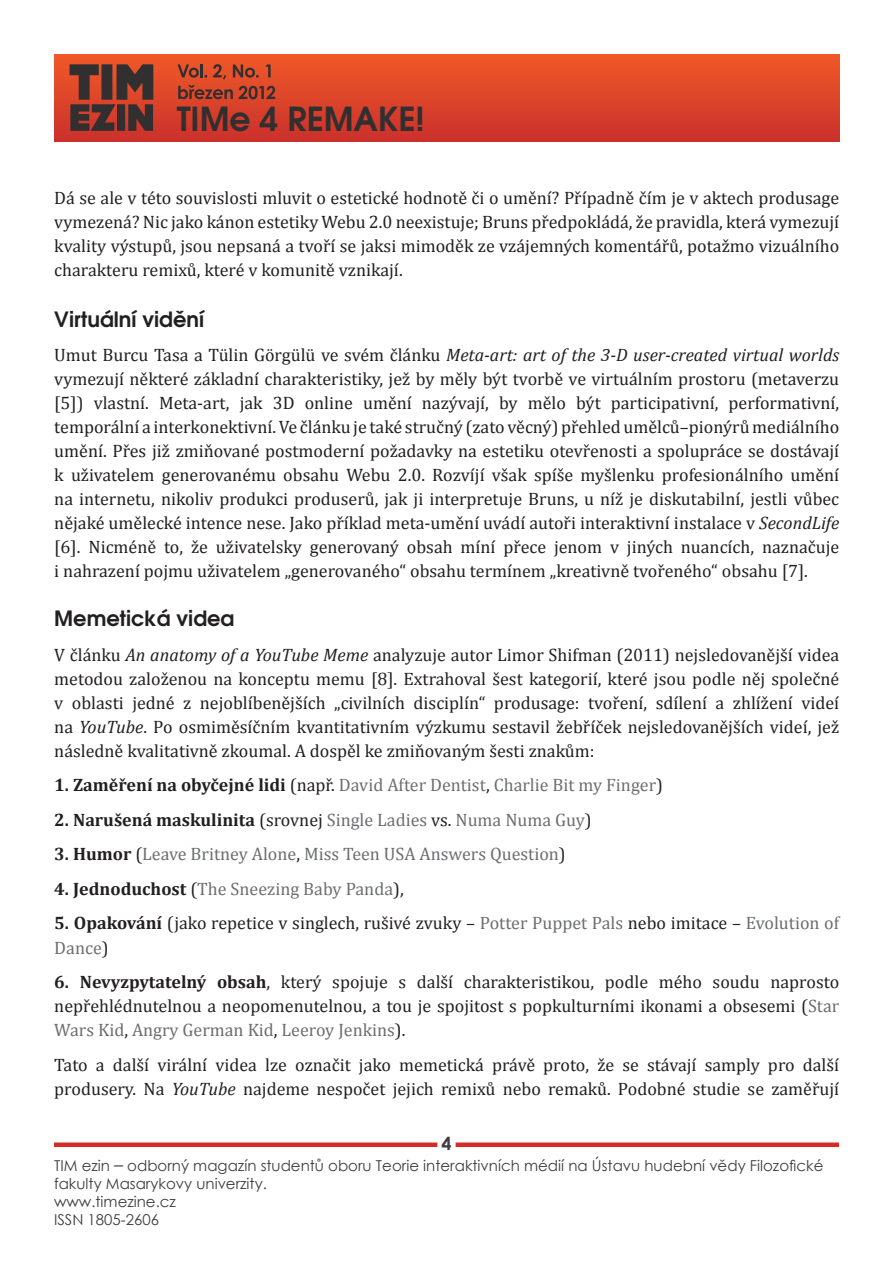
<style>
.page{position:relative;width:893px;height:1263px;background:#fff}
.page>*{position:absolute;margin:0;border:0;box-sizing:border-box;transform-origin:0 0}
.t1{font:700 33px "Te X Gyre Adventor";color:#312f30}
.t2{font:700 21px "Te X Gyre Adventor";color:#231f20}
.t3{font:18px/24px "Cambria";color:#231f20;text-align:justify}
.t4{font:18px "Cambria";color:#6c6d70}
.t5{font:700 18px "Century Gothic";color:#3e3e3f}
.t6{font:15px/18px "Century Gothic";color:#3e3e3f}
.s1{font-style:italic}
.s2{font-weight:700;color:#231f20}
.s3{color:#231f20}
.s4{font-weight:700}
.s5{color:#6c6d70}
.s6{font-size:18px}
</style>
<div class="page">
<div style="left:54px;top:54px;width:785px;height:87px;background:linear-gradient(to bottom,#f05a28,#ca312b)"></div>
<div style="left:54px;top:1142px;width:383px;height:5px;background:#d92b26"></div>
<div style="left:456px;top:1142px;width:383px;height:5px;background:#d92b26"></div>
<svg style="left:70px;top:64px;width:83px;height:67px;background:#6b362d"></svg>
<svg style="left:177px;top:64px;width:98px;height:35px;background:#b1442a"></svg>
<p class="t1" style="left:177px;top:90px;width:250px">TIMe 4 REMAKE!</p>
<p class="t3" style="left:54px;top:186px;width:786px">Dá se ale v této souvislosti mluvit o estetické hodnotě či o umění? Případně čím je v aktech produsage vymezená? Nic jako kánon estetiky Webu 2.0 neexistuje; Bruns předpokládá, že pravidla, která vymezují kvality výstupů, jsou nepsaná a tvoří se jaksi mimoděk ze vzájemných komentářů, potažmo vizuálního charakteru remixů, které v komunitě vznikají.</p>
<p class="t2" style="left:54px;top:301px;width:151px">Virtuální vidění</p>
<p class="t3" style="left:54px;top:343px;width:786px">Umut Burcu Tasa a Tülin Görgülü ve svém článku <span class="s1">Meta-art: art of the 3-D user-created virtual worlds </span>vymezují některé základní charakteristiky, jež by měly být tvorbě ve virtuálním prostoru (metaverzu [5]) vlastní. Meta-art, jak 3D online umění nazývají, by mělo být participativní, performativní, temporální a interkonektivní. Ve článku je také stručný (zato věcný) přehled umělců–pionýrů mediálního umění. Přes již zmiňované postmoderní požadavky na estetiku otevřenosti a spolupráce se dostávají k uživatelem generovanému obsahu Webu 2.0. Rozvíjí však spíše myšlenku profesionálního umění na internetu, nikoliv produkci produserů, jak ji interpretuje Bruns, u níž je diskutabilní, jestli vůbec nějaké umělecké intence nese. Jako příklad meta-umění uvádí autoři interaktivní instalace v <span class="s1">SecondLife </span>[6]. Nicméně to, že uživatelsky generovaný obsah míní přece jenom v jiných nuancích, naznačuje i nahrazení pojmu uživatelem „generovaného“ obsahu termínem „kreativně tvořeného“ obsahu [7].</p>
<p class="t2" style="left:54px;top:600px;width:182px">Memetická videa</p>
<p class="t3" style="left:54px;top:643px;width:786px">V článku <span class="s1">An anatomy of a YouTube Meme</span> analyzuje autor Limor Shifman (2011) nejsledovanější videa metodou založenou na konceptu memu [8]. Extrahoval šest kategorií, které jsou podle něj společné v oblasti jedné z nejoblíbenějších „civilních disciplín“ produsage: tvoření, sdílení a zhlížení videí na <span class="s1">YouTube</span>. Po osmiměsíčním kvantitativním výzkumu sestavil žebříček nejsledovanějších videí, jež následně kvalitativně zkoumal. A dospěl ke zmiňovaným šesti znakům:</p>
<p class="t4" style="left:54px;top:775px;width:610px"><span class="s2">1. Zaměření na obyčejné lidi</span> <span class="s3">(např.</span> David After Dentist<span class="s3">,</span> Charlie Bit my Finger<span class="s3">)</span></p>
<p class="t4" style="left:54px;top:809px;width:539px"><span class="s2">2. Narušená maskulinita</span> <span class="s3">(srovnej</span> Single Ladies <span class="s3">vs.</span> Numa Numa Guy<span class="s3">)</span></p>
<p class="t4" style="left:54px;top:844px;width:513px"><span class="s2">3. Humor</span> <span class="s3">(</span>Leave Britney Alone<span class="s3">,</span> Miss Teen USA Answers Question<span class="s3">)</span></p>
<p class="t4" style="left:54px;top:878px;width:351px"><span class="s2">4. Jednoduchost</span> <span class="s3">(</span>The Sneezing Baby Panda<span class="s3">),</span></p>
<p class="t3" style="left:54px;top:911px;width:786px"><span class="s4">5. Opakování</span> (jako repetice v singlech, rušivé zvuky – <span class="s5">Potter Puppet Pals</span> nebo imitace – <span class="s5">Evolution of<br>Dance</span>)</p>
<p class="t3" style="left:54px;top:970px;width:786px"><span class="s4">6. Nevyzpytatelný obsah</span>, který spojuje s další charakteristikou, podle mého soudu naprosto nepřehlédnutelnou a neopomenutelnou, a tou je spojitost s popkulturními ikonami a obsesemi (<span class="s5">Star Wars Kid</span>, <span class="s5">Angry German Kid</span>, <span class="s5">Leeroy Jenkins</span>).</p>
<p class="t3" style="left:54px;top:1052px;width:786px">Tato a další virální videa lze označit jako memetická právě proto, že se stávají samply pro další produsery. Na <span class="s1">YouTube</span> najdeme nespočet jejich remixů nebo remaků. Podobné studie se zaměřují</p>
<p class="t5" style="left:441px;top:1130px;width:12px">4</p>
<p class="t6" style="left:54px;top:1156px;width:771px">TIM ezin <span class="s6">–</span> odborný magazín studentů oboru Teorie interaktivních médií na Ústavu hudební vědy Filozofické fakulty Masarykovy univerzity.</p>
<p class="t6" style="left:54px;top:1192px;width:123px">www.timezine.cz</p>
<p class="t6" style="left:54px;top:1210px;width:107px">ISSN 1805-2606</p>
</div>
